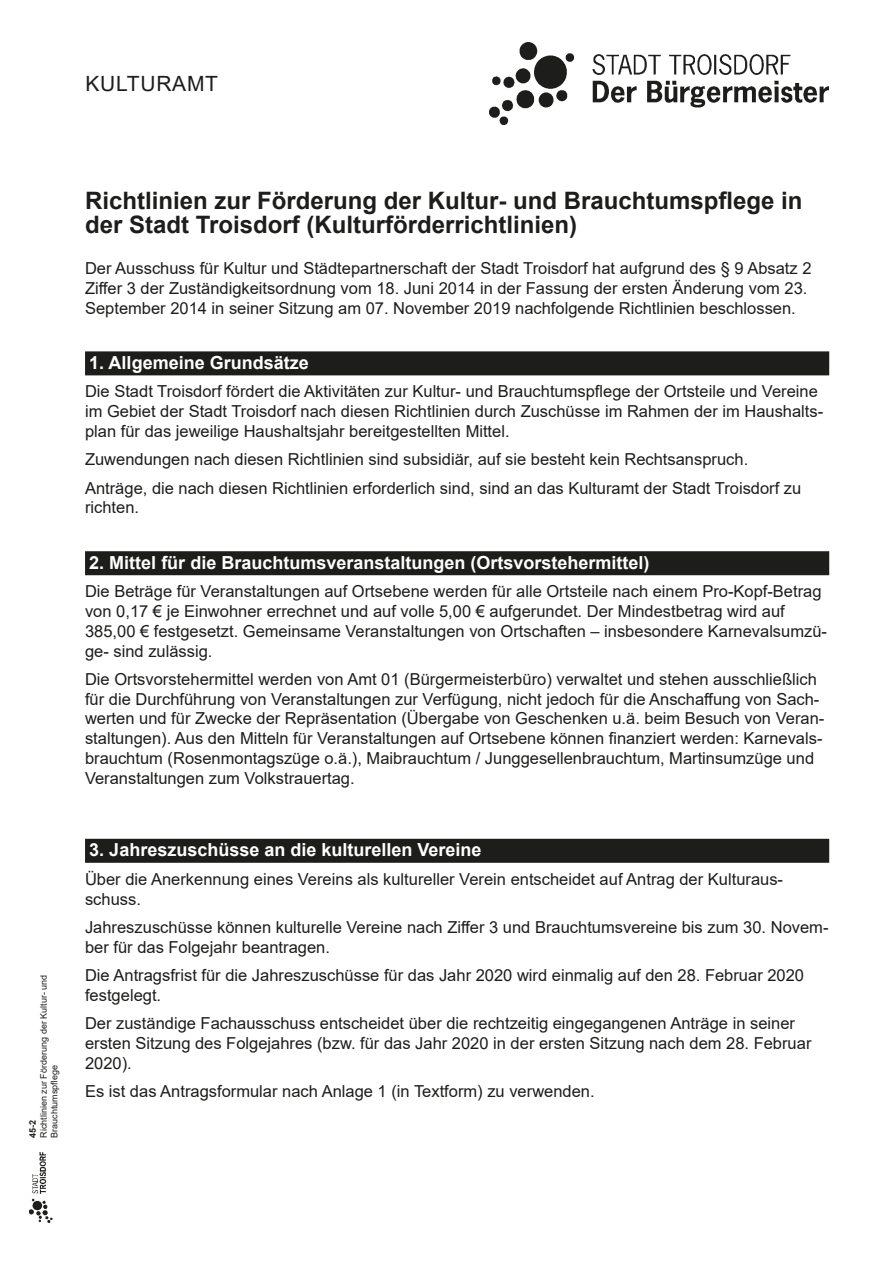
<style>
.page{position:relative;width:893px;height:1263px;background:#fff}
.page>*{position:absolute;margin:0;border:0;box-sizing:border-box;transform-origin:0 0}
.t1{font:700 24px/24px "Arial";color:#1d1d1b}
.t2{font:21px "Arial";letter-spacing:.035em;color:#1d1d1b}
.t3{font:700 18px "Arial";color:#fff}
.t4{font:16.5px/19.8px "Arial";color:#1d1d1b}
.t5{font:9px/10.8px "Arial";color:#1d1d1b}
.t6{font:700 9px "Arial";color:#1d1d1b}
</style>
<div class="page">
<img style="left:489px;top:43px;width:340px;height:81px">
<div style="left:85px;top:351px;width:744px;height:24px;background:#1d1d1b"></div>
<div style="left:85px;top:551px;width:744px;height:24px;background:#1d1d1b"></div>
<div style="left:85px;top:839px;width:744px;height:24px;background:#1d1d1b"></div>
<img style="left:29px;top:1152px;width:23px;height:70px">
<p class="t2" style="left:85px;top:69px;width:134px">KULTURAMT</p>
<p class="t5" style="left:38px;top:1137px;width:164px;rotate:-90deg">Richtlinien zur Förderung der Kultur- und<br>Brauchtumspflege</p>
<p class="t6" style="left:26px;top:1137px;width:20px;rotate:-90deg">45-2</p>
<p class="t1" style="left:85px;top:189px;width:719px">Richtlinien zur Förderung der Kultur- und Brauchtumspflege in der Stadt Troisdorf (Kulturförderrichtlinien)</p>
<p class="t4" style="left:85px;top:258px;width:728px">Der Ausschuss für Kultur und Städtepartnerschaft der Stadt Troisdorf hat aufgrund des § 9 Absatz 2<br>Ziffer 3 der Zuständigkeitsordnung vom 18. Juni 2014 in der Fassung der ersten Änderung vom 23.<br>September 2014 in seiner Sitzung am 07. November 2019 nachfolgende Richtlinien beschlossen.</p>
<p class="t3" style="left:89px;top:350px;width:221px">1. Allgemeine Grundsätze</p>
<p class="t4" style="left:85px;top:381px;width:740px">Die Stadt Troisdorf fördert die Aktivitäten zur Kultur- und Brauchtumspflege der Ortsteile und Vereine im Gebiet der Stadt Troisdorf nach diesen Richtlinien durch Zuschüsse im Rahmen der im Haushalts&shy;plan für das jeweilige Haushaltsjahr bereitgestellten Mittel.</p>
<p class="t4" style="left:85px;top:449px;width:665px">Zuwendungen nach diesen Richtlinien sind subsidiär, auf sie besteht kein Rechtsanspruch.</p>
<p class="t4" style="left:85px;top:478px;width:718px">Anträge, die nach diesen Richtlinien erforderlich sind, sind an das Kulturamt der Stadt Troisdorf zu richten.</p>
<p class="t3" style="left:89px;top:550px;width:562px">2. Mittel für die Brauchtumsveranstaltungen (Ortsvorstehermittel)</p>
<p class="t4" style="left:85px;top:581px;width:744px">Die Beträge für Veranstaltungen auf Ortsebene werden für alle Ortsteile nach einem Pro-Kopf-Betrag von 0,17 € je Einwohner errechnet und auf volle 5,00 € aufgerundet. Der Mindestbetrag wird auf 385,00 € festgesetzt. Gemeinsame Veranstaltungen von Ortschaften – insbesondere Karnevalsumzü&shy;ge- sind zulässig.</p>
<p class="t4" style="left:85px;top:669px;width:741px">Die Ortsvorstehermittel werden von Amt 01 (Bürgermeisterbüro) verwaltet und stehen ausschließlich für die Durchführung von Veranstaltungen zur Verfügung, nicht jedoch für die Anschaffung von Sach&shy;werten und für Zwecke der Repräsentation (Übergabe von Geschenken u.ä. beim Besuch von Veran&shy;staltungen). Aus den Mitteln für Veranstaltungen auf Ortsebene können finanziert werden: Karnevals&shy;brauchtum (Rosenmontagszüge o.ä.), Maibrauchtum / Junggesellenbrauchtum, Martinsumzüge und Veranstaltungen zum Volkstrauertag.</p>
<p class="t3" style="left:89px;top:837px;width:394px">3. Jahreszuschüsse an die kulturellen Vereine</p>
<p class="t4" style="left:85px;top:869px;width:700px">Über die Anerkennung eines Vereins als kultureller Verein entscheidet auf Antrag der Kulturaus&shy;schuss.</p>
<p class="t4" style="left:85px;top:917px;width:745px">Jahreszuschüsse können kulturelle Vereine nach Ziffer 3 und Brauchtumsvereine bis zum 30. Novem&shy;ber für das Folgejahr beantragen.</p>
<p class="t4" style="left:85px;top:965px;width:720px">Die Antragsfrist für die Jahreszuschüsse für das Jahr 2020 wird einmalig auf den 28. Februar 2020 festgelegt.</p>
<p class="t4" style="left:85px;top:1013px;width:728px">Der zuständige Fachausschuss entscheidet über die rechtzeitig eingegangenen Anträge in seiner ersten Sitzung des Folgejahres (bzw. für das Jahr 2020 in der ersten Sitzung nach dem 28. Februar<br>2020).</p>
<p class="t4" style="left:85px;top:1081px;width:511px">Es ist das Antragsformular nach Anlage 1 (in Textform) zu verwenden.</p>
</div>
